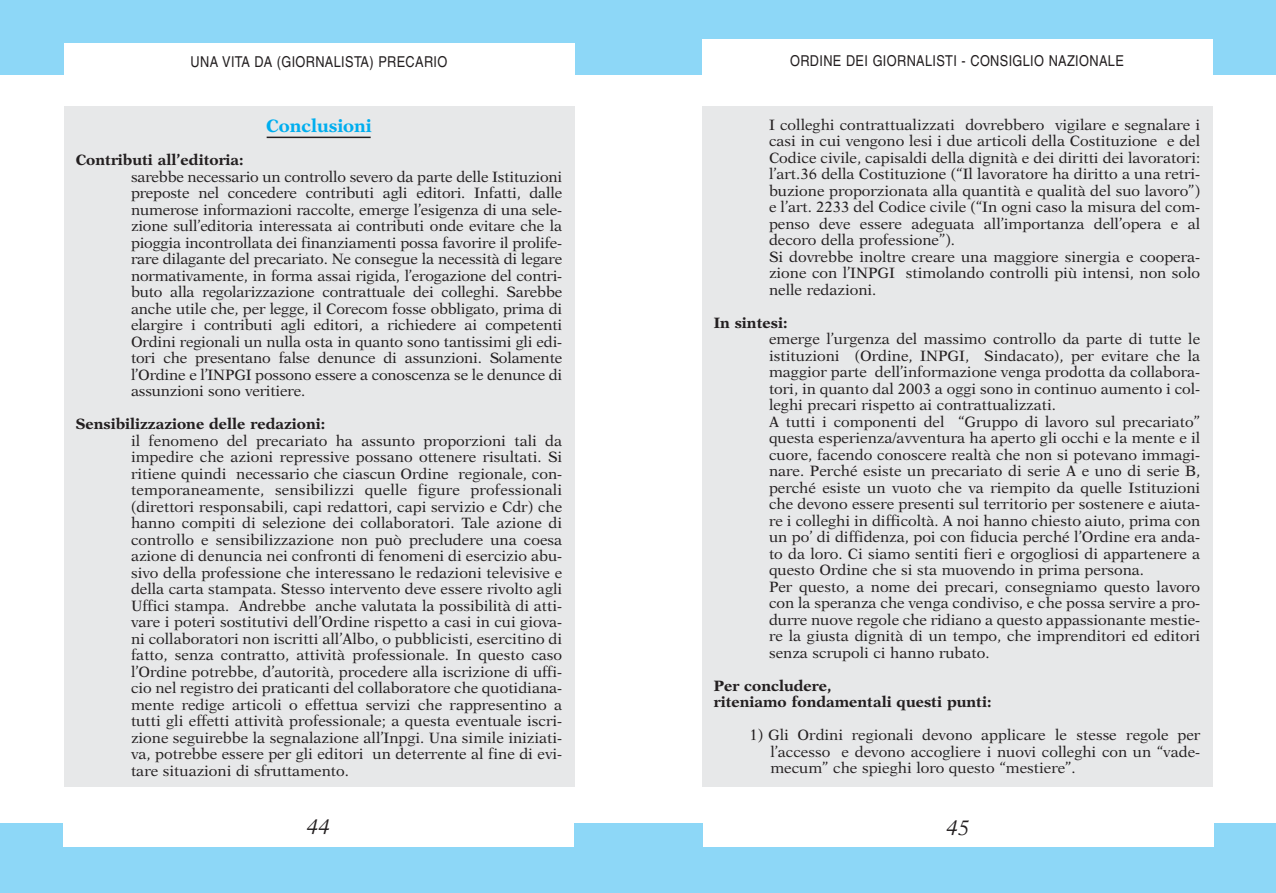
<style>
.page{position:relative;width:1276px;height:893px;background:#fff}
.page>*{position:absolute;margin:0;border:0;box-sizing:border-box;transform-origin:0 0}
.t1{font:italic 21px "New Aster";color:#231f20}
.t2{font:700 18px "New Aster";color:#00aeef}
.t3{font:15px/16.5px "New Aster";color:#231f20;text-align:justify}
.t4{font:700 15px/16.5px "New Aster";color:#231f20}
.t5{font:15px "Helvetica";letter-spacing:.03em;color:#231f20;scale:.85 1}
</style>
<div class="page">
<div style="left:702px;top:106px;width:510px;height:681px;background:#e7e8e9"></div>
<div style="left:0;top:823px;width:1276px;height:70px;background:#8dd7f7"></div>
<div style="left:0;top:0;width:1276px;height:74px;background:#8dd7f7"></div>
<div style="left:64px;top:106px;width:510px;height:681px;background:#e7e8e9"></div>
<div style="left:64px;top:44px;width:510px;height:35px;background:#fff"></div>
<div style="left:63px;top:811px;width:511px;height:36px;background:#fff"></div>
<div style="left:702px;top:40px;width:510px;height:42px;background:#fff"></div>
<div style="left:703px;top:812px;width:510px;height:35px;background:#fff"></div>
<hr style="left:267px;top:137px;width:104px;height:1px;background:#231f20">
<p class="t5" style="left:190px;top:56px;width:304px">UNA VITA DA (GIORNALISTA) PRECARIO</p>
<p class="t5" style="left:790px;top:55px;width:394px">ORDINE DEI GIORNALISTI - CONSIGLIO NAZIONALE</p>
<p class="t2" style="left:266px;top:118px;width:107px">Conclusioni</p>
<p class="t4" style="left:76px;top:153px;width:169px">Contributi all’editoria:</p>
<p class="t3" style="left:131px;top:169px;width:433px">sarebbe necessario un controllo severo da parte delle Istituzioni preposte nel concedere contributi agli editori. Infatti, dalle numerose informazioni raccolte, emerge l’esigenza di una sele&shy;zione sull’editoria interessata ai contributi onde evitare che la pioggia incontrollata dei finanziamenti possa favorire il prolife&shy;rare dilagante del precariato. Ne consegue la necessità di legare normativamente, in forma assai rigida, l’erogazione del contri&shy;buto alla regolarizzazione contrattuale dei colleghi. Sarebbe anche utile che, per legge, il Corecom fosse obbligato, prima di elargire i contributi agli editori, a richiedere ai competenti Ordini regionali un nulla osta in quanto sono tantissimi gli edi&shy;tori che presentano false denunce di assunzioni. Solamente l’Ordine e l’INPGI possono essere a conoscenza se le denunce di assunzioni sono veritiere.</p>
<p class="t4" style="left:76px;top:417px;width:251px">Sensibilizzazione delle redazioni:</p>
<p class="t3" style="left:131px;top:433px;width:433px">il fenomeno del precariato ha assunto proporzioni tali da impedire che azioni repressive possano ottenere risultati. Si ritiene quindi necessario che ciascun Ordine regionale, con&shy;temporaneamente, sensibilizzi quelle figure professionali (direttori responsabili, capi redattori, capi servizio e Cdr) che hanno compiti di selezione dei collaboratori. Tale azione di controllo e sensibilizzazione non può precludere una coesa azione di denuncia nei confronti di fenomeni di esercizio abu&shy;sivo della professione che interessano le redazioni televisive e della carta stampata. Stesso intervento deve essere rivolto agli Uffici stampa. Andrebbe anche valutata la possibilità di atti&shy;vare i poteri sostitutivi dell’Ordine rispetto a casi in cui giova&shy;ni collaboratori non iscritti all’Albo, o pubblicisti, esercitino di fatto, senza contratto, attività professionale. In questo caso l’Ordine potrebbe, d’autorità, procedere alla iscrizione di uffi&shy;cio nel registro dei praticanti del collaboratore che quotidiana&shy;mente redige articoli o effettua servizi che rappresentino a tutti gli effetti attività professionale; a questa eventuale iscri&shy;zione seguirebbe la segnalazione all’Inpgi. Una simile iniziati&shy;va, potrebbe essere per gli editori un deterrente al fine di evi&shy;tare situazioni di sfruttamento.</p>
<p class="t3" style="left:769px;top:117px;width:433px;text-align:left">I colleghi contrattualizzati dovrebbero vigilare e segnalare i casi in cui vengono lesi i due articoli della Costituzione e del Codice civile, capisaldi della dignità e dei diritti dei lavoratori: l’art.36 della Costituzione (“Il lavoratore ha diritto a una retri&shy;buzione proporzionata alla quantità e qualità del suo lavoro”) e l’art. 2233 del Codice civile (“In ogni caso la misura del com&shy;penso deve essere adeguata all’importanza dell’opera e al decoro della professione”).<br>Si dovrebbe inoltre creare una maggiore sinergia e coopera&shy;zione con l’INPGI stimolando controlli più intensi, non solo nelle redazioni.</p>
<p class="t4" style="left:714px;top:315px;width:75px">In sintesi:</p>
<p class="t3" style="left:769px;top:332px;width:433px;text-align:left">emerge l’urgenza del massimo controllo da parte di tutte le istituzioni (Ordine, INPGI, Sindacato), per evitare che la maggior parte dell’informazione venga prodotta da collabora&shy;tori, in quanto dal 2003 a oggi sono in continuo aumento i col&shy;leghi precari rispetto ai contrattualizzati.<br>A tutti i componenti del “Gruppo di lavoro sul precariato” questa esperienza/avventura ha aperto gli occhi e la mente e il cuore, facendo conoscere realtà che non si potevano immagi&shy;nare. Perché esiste un precariato di serie A e uno di serie B, perché esiste un vuoto che va riempito da quelle Istituzioni che devono essere presenti sul territorio per sostenere e aiuta&shy;re i colleghi in difficoltà. A noi hanno chiesto aiuto, prima con un po’ di diffidenza, poi con fiducia perché l’Ordine era anda&shy;to da loro. Ci siamo sentiti fieri e orgogliosi di appartenere a questo Ordine che si sta muovendo in prima persona.<br>Per questo, a nome dei precari, consegniamo questo lavoro con la speranza che venga condiviso, e che possa servire a pro&shy;durre nuove regole che ridiano a questo appassionante mestie&shy;re la giusta dignità di un tempo, che imprenditori ed editori senza scrupoli ci hanno rubato.</p>
<p class="t4" style="left:714px;top:678px;width:279px">Per concludere,<br>riteniamo fondamentali questi punti:</p>
<p class="t3" style="left:770px;top:728px;width:431px;text-indent:-21px">1) Gli Ordini regionali devono applicare le stesse regole per l’accesso e devono accogliere i nuovi colleghi con un “vade&shy;mecum” che spieghi loro questo “mestiere”.</p>
<h1 class="t1" style="left:307px;top:818px;width:25px">44</h1>
<h1 class="t1" style="left:946px;top:819px;width:25px">45</h1>
</div>
